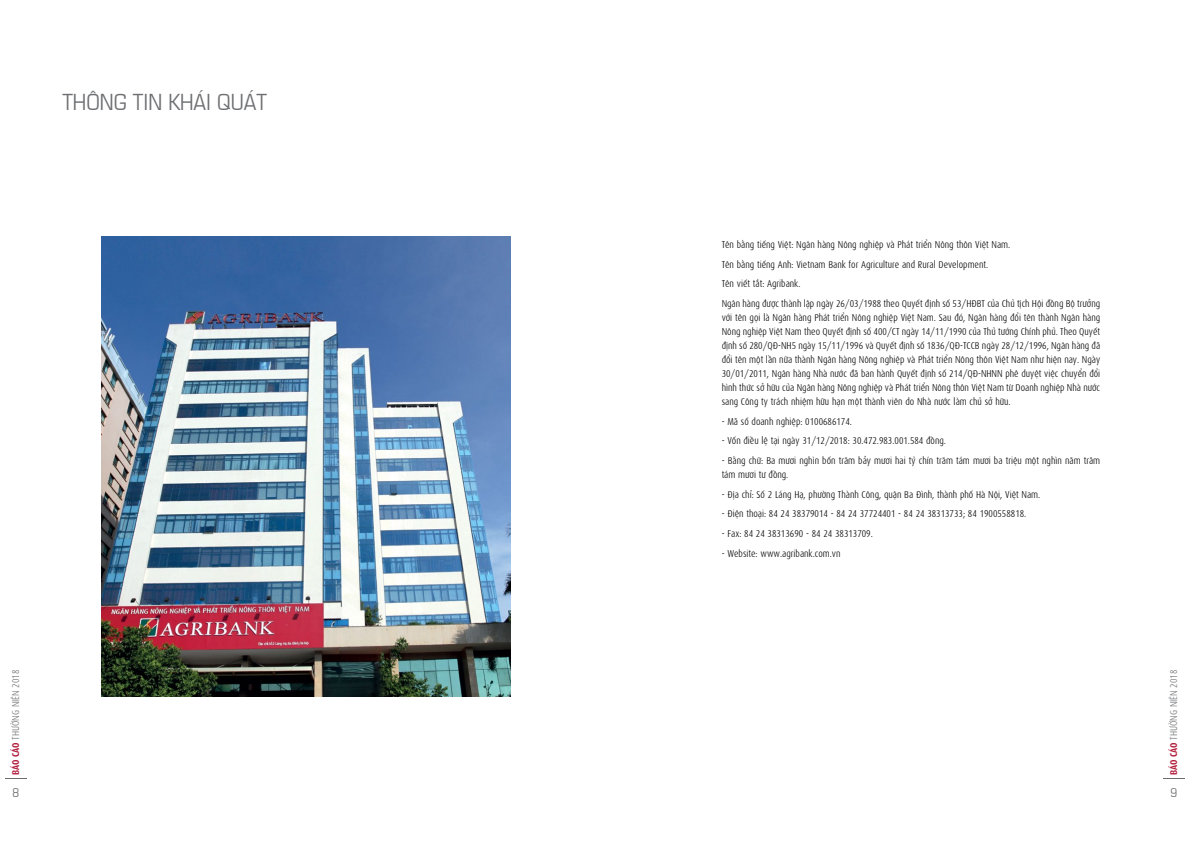
<style>
.page{position:relative;width:1191px;height:842px;background:#fff}
.page>*{position:absolute;margin:0;border:0;box-sizing:border-box;transform-origin:0 0}
.t1{font:22px "SFU Eurostile Condensed";color:#6d6e71}
.t2{font:12px "SFU Eurostile Condensed";color:#6d6e71}
.t3{font:300 condensed 10px/14px "SFU Dax";color:#000}
.t4{font:300 condensed 10px "SFU Dax";color:#6d6e71}
.s1{font-weight:700;color:#b21d3c}
</style>
<div class="page">
<img style="left:101px;top:237px;width:409px;height:459px">
<h1 class="t1" style="left:62px;top:85px;width:206px">THÔNG TIN KHÁI QUÁT</h1>
<p class="t3" style="left:721px;top:234px;width:380px;line-height:19.7px">Tên bằng tiếng Việt: Ngân hàng Nông nghiệp và Phát triển Nông thôn Việt Nam.<br>Tên bằng tiếng Anh: Vietnam Bank for Agriculture and Rural Development.<br>Tên viết tắt: Agribank.<br>Ngân hàng được thành lập ngày 26/03/1988 theo Quyết định số 53/HĐBT của Chủ tịch Hội đồng Bộ trưởng</p>
<p class="t3" style="left:721px;top:309px;width:380px;text-align:justify">với tên gọi là Ngân hàng Phát triển Nông nghiệp Việt Nam. Sau đó, Ngân hàng đổi tên thành Ngân hàng Nông nghiệp Việt Nam theo Quyết định số 400/CT ngày 14/11/1990 của Thủ tướng Chính phủ. Theo Quyết định số 280/QĐ-NH5 ngày 15/11/1996 và Quyết định số 1836/QĐ-TCCB ngày 28/12/1996, Ngân hàng đã đổi tên một lần nữa thành Ngân hàng Nông nghiệp và Phát triển Nông thôn Việt Nam như hiện nay. Ngày 30/01/2011, Ngân hàng Nhà nước đã ban hành Quyết định số 214/QĐ-NHNN phê duyệt việc chuyển đổi hình thức sở hữu của Ngân hàng Nông nghiệp và Phát triển Nông thôn Việt Nam từ Doanh nghiệp Nhà nước sang Công ty trách nhiệm hữu hạn một thành viên do Nhà nước làm chủ sở hữu.</p>
<p class="t3" style="left:721px;top:413px;width:132px">- Mã số doanh nghiệp: 0100686174.</p>
<p class="t3" style="left:721px;top:433px;width:226px">- Vốn điều lệ tại ngày 31/12/2018: 30.472.983.001.584 đồng.</p>
<p class="t3" style="left:721px;top:452px;width:380px">- Bằng chữ: Ba mươi nghìn bốn trăm bảy mươi hai tỷ chín trăm tám mươi ba triệu một nghìn năm trăm tám mươi tư đồng.</p>
<p class="t3" style="left:721px;top:486px;width:320px">- Địa chỉ: Số 2 Láng Hạ, phường Thành Công, quận Ba Đình, thành phố Hà Nội, Việt Nam.</p>
<p class="t3" style="left:721px;top:506px;width:306px">- Điện thoại: 84 24 38379014 - 84 24 37724401 - 84 24 38313733; 84 1900558818.</p>
<p class="t3" style="left:721px;top:525px;width:153px">- Fax: 84 24 38313690 - 84 24 38313709.</p>
<p class="t3" style="left:721px;top:545px;width:120px">- Website: www.agribank.com.vn</p>
<p class="t4" style="left:8px;top:775px;width:107px;rotate:-90deg"><span class="s1">BÁO CÁO</span> THƯỜNG NIÊN 2018</p>
<p class="t2" style="left:13px;top:783px;width:8px">8</p>
<p class="t2" style="left:1170px;top:783px;width:8px">9</p>
<p class="t4" style="left:1165px;top:775px;width:107px;rotate:-90deg"><span class="s1">BÁO CÁO</span> THƯỜNG NIÊN 2018</p>
</div>
